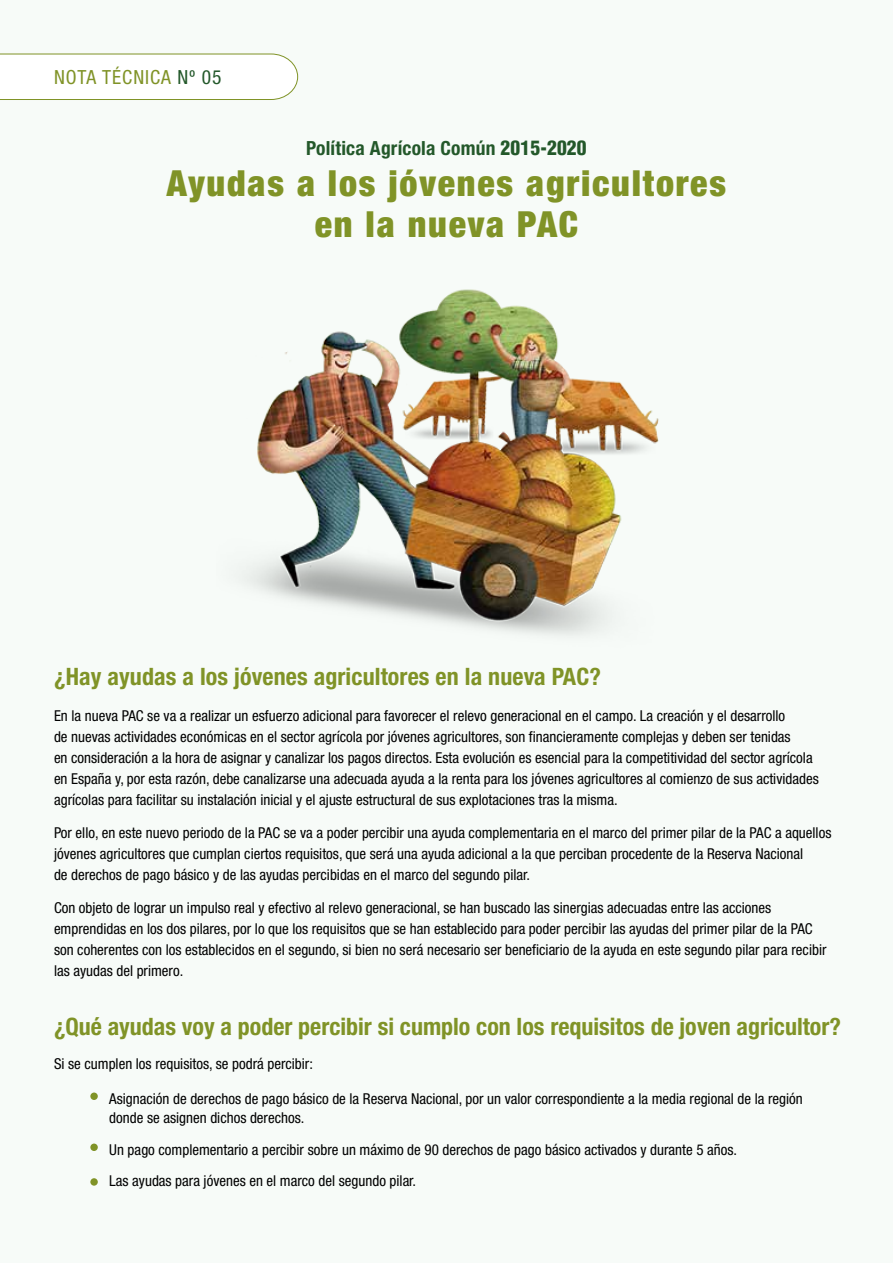
<style>
.page{position:relative;width:893px;height:1263px;background:#f7fbf8}
.page>*{position:absolute;margin:0;border:0;box-sizing:border-box;transform-origin:0 0}
.t1{font:900 condensed 36px/40.5px "Helvetica Neue";letter-spacing:.05em;color:#809327;text-align:center}
.t2{font:700 condensed 24px "Helvetica Neue";color:#809327}
.t3{font:700 condensed 19.5px "Helvetica Neue";letter-spacing:.01em;color:#23582a}
.t4{font:condensed 19.5px "Helvetica Neue";letter-spacing:.05em;color:#809327}
.t5{font:condensed 15px/21px "Helvetica Neue";color:#000}
.s1{color:#23582a}
.s2{font-family:"Helvetica";font-weight:900}
</style>
<div class="page">
<svg style="left:0;top:53px;width:298px;height:47px"></svg>
<img style="left:245px;top:289px;width:414px;height:346px">
<div style="left:90px;top:1092px;width:8px;height:8px;background:#809327;border-radius:50%"></div>
<div style="left:90px;top:1143px;width:8px;height:8px;background:#809327;border-radius:50%"></div>
<div style="left:90px;top:1178px;width:8px;height:8px;background:#809327;border-radius:50%"></div>
<h3 class="t4" style="left:54px;top:66px;width:169px">NOTA TÉCNICA <span class="s1">Nº 05</span></h3>
<h3 class="t3" style="left:306px;top:137px;width:282px">Política Agrícola Común <span class="s2">2015-2020</span></h3>
<h1 class="t1" style="left:167px;top:162px;width:561px">Ayudas a los jóvenes agricultores en la nueva PAC</h1>
<h2 class="t2" style="left:54px;top:662px;width:548px">¿Hay ayudas a los jóvenes agricultores en la nueva PAC?</h2>
<p class="t5" style="left:54px;top:705px;width:766px">En la nueva PAC se va a realizar un esfuerzo adicional para favorecer el relevo generacional en el campo. La creación y el desarrollo<br>de nuevas actividades económicas en el sector agrícola por jóvenes agricultores, son financieramente complejas y deben ser tenidas<br>en consideración a la hora de asignar y canalizar los pagos directos. Esta evolución es esencial para la competitividad del sector agrícola en España y, por esta razón, debe canalizarse una adecuada ayuda a la renta para los jóvenes agricultores al comienzo de sus actividades agrícolas para facilitar su instalación inicial y el ajuste estructural de sus explotaciones tras la misma.</p>
<p class="t5" style="left:54px;top:822px;width:779px">Por ello, en este nuevo periodo de la PAC se va a poder percibir una ayuda complementaria en el marco del primer pilar de la PAC a aquellos jóvenes agricultores que cumplan ciertos requisitos, que será una ayuda adicional a la que perciban procedente de la Reserva Nacional<br>de derechos de pago básico y de las ayudas percibidas en el marco del segundo pilar.</p>
<p class="t5" style="left:54px;top:897px;width:774px">Con objeto de lograr un impulso real y efectivo al relevo generacional, se han buscado las sinergias adecuadas entre las acciones emprendidas en los dos pilares, por lo que los requisitos que se han establecido para poder percibir las ayudas del primer pilar de la PAC son coherentes con los establecidos en el segundo, si bien no será necesario ser beneficiario de la ayuda en este segundo pilar para recibir las ayudas del primero.</p>
<h2 class="t2" style="left:54px;top:1011px;width:788px">¿Qué ayudas voy a poder percibir si cumplo con los requisitos de joven agricultor?</h2>
<p class="t5" style="left:54px;top:1053px;width:260px">Si se cumplen los requisitos, se podrá percibir:</p>
<p class="t5" style="left:109px;top:1088px;width:695px;line-height:19.5px">Asignación de derechos de pago básico de la Reserva Nacional, por un valor correspondiente a la media regional de la región donde se asignen dichos derechos.</p>
<p class="t5" style="left:109px;top:1133px;width:629px;line-height:31.5px">Un pago complementario a percibir sobre un máximo de 90 derechos de pago básico activados y durante 5 años.<br>Las ayudas para jóvenes en el marco del segundo pilar.</p>
</div>
